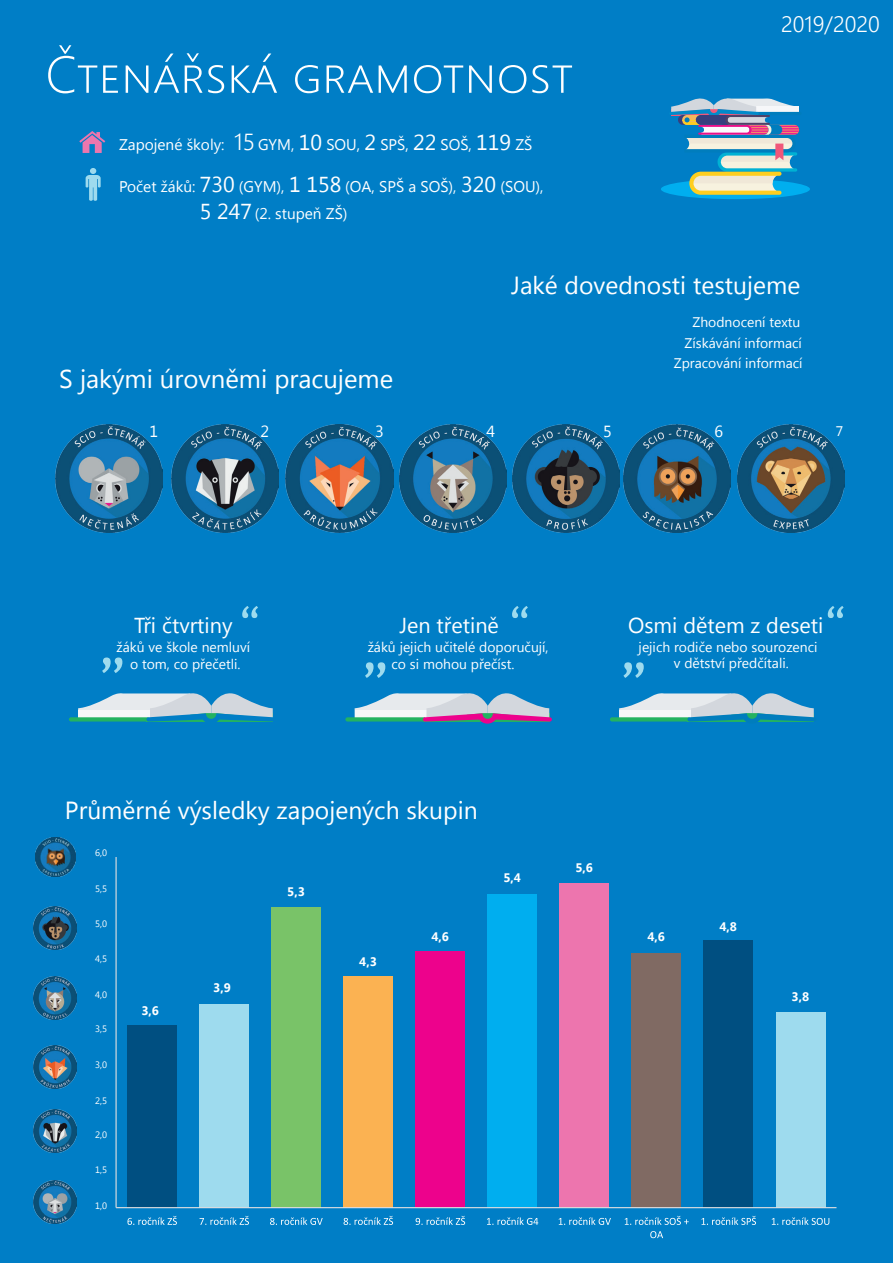
<style>
.page{position:relative;width:893px;height:1263px;background:#007ec6}
.page>*{position:absolute;margin:0;border:0;box-sizing:border-box;transform-origin:0 0}
.t1{font:300 52.05px "Segoe UI";color:#fff}
.t2{font:25.65px "Segoe UI";color:#fff}
.t3{font:24.75px "Segoe UI";color:#fff}
.t4{font:300 23.1px "Segoe UI";color:#fff}
.t5{font:300 22.2px "Segoe UI";color:#fff}
.t6{font:21.6px "Segoe UI";color:#fff}
.t7{font:16.05px "Segoe UI";color:#fff}
.t8{font:15.45px "Segoe UI";color:#fff}
.t9{font:13.95px/20.7px "Segoe UI";color:#fff;text-align:right}
.t10{font:700 12.3px "Segoe UI";color:#fff}
.t11{font:9.3px "Segoe UI";color:#fff}
.s1{font-size:21.6px}
</style>
<div class="page">
<svg style="left:78px;top:53px;width:494px;height:40px"></svg>
<div style="left:661px;top:179px;width:149px;height:20px;background:#00aeef;border-radius:50%"></div>
<svg style="left:669px;top:98px;width:133px;height:97px"></svg>
<svg style="left:79px;top:131px;width:26px;height:22px"></svg>
<svg style="left:86px;top:168px;width:15px;height:33px"></svg>
<svg style="left:623px;top:662px;width:21px;height:16px"></svg>
<svg style="left:365px;top:662px;width:20px;height:16px"></svg>
<svg style="left:512px;top:606px;width:16px;height:12px"></svg>
<svg style="left:102px;top:657px;width:20px;height:16px"></svg>
<svg style="left:242px;top:606px;width:16px;height:12px"></svg>
<svg style="left:345px;top:693px;width:207px;height:31px"></svg>
<svg style="left:69px;top:693px;width:204px;height:29px"></svg>
<svg style="left:610px;top:693px;width:204px;height:29px"></svg>
<img style="left:35px;top:837px;width:40px;height:40px">
<img style="left:55px;top:425px;width:107px;height:107px">
<img style="left:171px;top:425px;width:108px;height:107px">
<img style="left:286px;top:425px;width:107px;height:107px">
<img style="left:399px;top:425px;width:108px;height:107px">
<img style="left:512px;top:425px;width:107px;height:107px">
<img style="left:623px;top:425px;width:108px;height:107px">
<img style="left:737px;top:425px;width:107px;height:107px">
<img style="left:34px;top:1180px;width:43px;height:43px">
<img style="left:34px;top:1110px;width:43px;height:43px">
<img style="left:34px;top:1045px;width:43px;height:43px">
<img style="left:34px;top:976px;width:43px;height:43px">
<img style="left:34px;top:906px;width:43px;height:43px">
<svg style="left:828px;top:606px;width:16px;height:12px"></svg>
<div style="left:776px;top:1012px;width:49px;height:196px;background:#9edbee"></div>
<div style="left:704px;top:940px;width:49px;height:268px;background:#004f81"></div>
<div style="left:632px;top:953px;width:49px;height:255px;background:#806a63"></div>
<div style="left:560px;top:883px;width:49px;height:325px;background:#ed75ae"></div>
<div style="left:488px;top:894px;width:49px;height:314px;background:#00aeef"></div>
<div style="left:416px;top:951px;width:49px;height:257px;background:#ed028c"></div>
<div style="left:344px;top:976px;width:49px;height:232px;background:#fbb252"></div>
<div style="left:271px;top:907px;width:50px;height:301px;background:#79c368"></div>
<div style="left:200px;top:1004px;width:49px;height:204px;background:#9edbee"></div>
<div style="left:127px;top:1025px;width:50px;height:183px;background:#004f81"></div>
<hr style="left:116px;top:1207px;width:720px;height:1px;background:#dcdddf">
<svg style="left:127px;top:1216px;width:50px;height:9px"></svg>
<svg style="left:199px;top:1216px;width:50px;height:9px"></svg>
<svg style="left:270px;top:1217px;width:53px;height:8px"></svg>
<svg style="left:344px;top:1216px;width:49px;height:9px"></svg>
<svg style="left:416px;top:1216px;width:49px;height:9px"></svg>
<svg style="left:487px;top:1217px;width:51px;height:8px"></svg>
<svg style="left:559px;top:1217px;width:52px;height:8px"></svg>
<svg style="left:625px;top:1216px;width:64px;height:9px"></svg>
<svg style="left:650px;top:1231px;width:13px;height:7px"></svg>
<svg style="left:701px;top:1216px;width:55px;height:9px"></svg>
<svg style="left:772px;top:1217px;width:57px;height:8px"></svg>
<hr style="left:115px;top:857px;width:2px;height:350px;background:#dcdddf">
<p class="t1" style="left:45px;top:38px;width:34px">Č</p>
<p class="t4" style="left:234px;top:125px;width:22px">15</p>
<p class="t8" style="left:119px;top:134px;width:107px">Zapojené školy:</p>
<p class="t8" style="left:258px;top:134px;width:276px">GYM, <span class="s1">10</span> SOU, <span class="s1">2</span> SPŠ, <span class="s1">22</span> SOŠ, <span class="s1">119</span> ZŠ</p>
<p class="t8" style="left:119px;top:175px;width:426px">Počet žáků: <span class="s1">730</span> (GYM), <span class="s1">1 158</span> (OA, SPŠ a SOŠ), <span class="s1">320</span> (SOU),</p>
<p class="t8" style="left:200px;top:203px;width:149px"><span class="s1">5 247</span> (2. stupeň ZŠ)</p>
<p class="t5" style="left:781px;top:7px;width:100px">2019/2020</p>
<p class="t3" style="left:511px;top:268px;width:291px">Jaké dovednosti testujeme</p>
<p class="t2" style="left:59px;top:361px;width:335px">S jakými úrovněmi pracujeme</p>
<p class="t9" style="left:674px;top:311px;width:130px">Zhodnocení textu<br>Získávání informací<br>Zpracování informací</p>
<p class="t7" style="left:149px;top:420px;width:10px">1</p>
<p class="t7" style="left:261px;top:420px;width:10px">2</p>
<p class="t7" style="left:375px;top:420px;width:10px">3</p>
<p class="t7" style="left:486px;top:420px;width:10px">4</p>
<p class="t7" style="left:603px;top:420px;width:10px">5</p>
<p class="t7" style="left:714px;top:420px;width:10px">6</p>
<p class="t9" style="left:836px;top:420px;width:9px">7</p>
<p class="t6" style="left:134px;top:610px;width:100px">Tři čtvrtiny</p>
<p class="t9" style="left:117px;top:638px;width:135px;line-height:16.6px;text-align:center">žáků ve škole nemluví o tom, co přečetli.</p>
<p class="t6" style="left:399px;top:610px;width:101px">Jen třetině</p>
<p class="t9" style="left:392px;top:638px;width:159px;line-height:17px;text-align:left;text-indent:-24px">žáků jejich učitelé doporučují, co si mohou přečíst.</p>
<p class="t6" style="left:628px;top:610px;width:197px">Osmi dětem z deseti</p>
<p class="t9" style="left:639px;top:636px;width:180px">jejich rodiče nebo sourozenci</p>
<p class="t9" style="left:674px;top:652px;width:116px">v dětství předčítali.</p>
<p class="t3" style="left:65px;top:793px;width:414px">Průměrné výsledky zapojených skupin</p>
<p class="t11" style="left:95px;top:846px;width:14px">6,0</p>
<p class="t11" style="left:95px;top:882px;width:14px">5,5</p>
<p class="t11" style="left:95px;top:917px;width:14px">5,0</p>
<p class="t11" style="left:95px;top:952px;width:14px">4,5</p>
<p class="t11" style="left:95px;top:988px;width:14px">4,0</p>
<p class="t11" style="left:95px;top:1022px;width:14px">3,5</p>
<p class="t11" style="left:95px;top:1058px;width:14px">3,0</p>
<p class="t11" style="left:95px;top:1094px;width:14px">2,5</p>
<p class="t11" style="left:95px;top:1128px;width:14px">2,0</p>
<p class="t11" style="left:95px;top:1163px;width:14px">1,5</p>
<p class="t11" style="left:95px;top:1200px;width:14px">1,0</p>
<p class="t10" style="left:141px;top:1002px;width:19px">3,6</p>
<p class="t10" style="left:213px;top:979px;width:19px">3,9</p>
<p class="t10" style="left:287px;top:882px;width:19px">5,3</p>
<p class="t10" style="left:359px;top:952px;width:19px">4,3</p>
<p class="t10" style="left:431px;top:928px;width:19px">4,6</p>
<p class="t10" style="left:503px;top:869px;width:19px">5,4</p>
<p class="t10" style="left:575px;top:859px;width:19px">5,6</p>
<p class="t10" style="left:647px;top:928px;width:19px">4,6</p>
<p class="t10" style="left:719px;top:918px;width:19px">4,8</p>
<p class="t10" style="left:792px;top:988px;width:19px">3,8</p>
</div>
